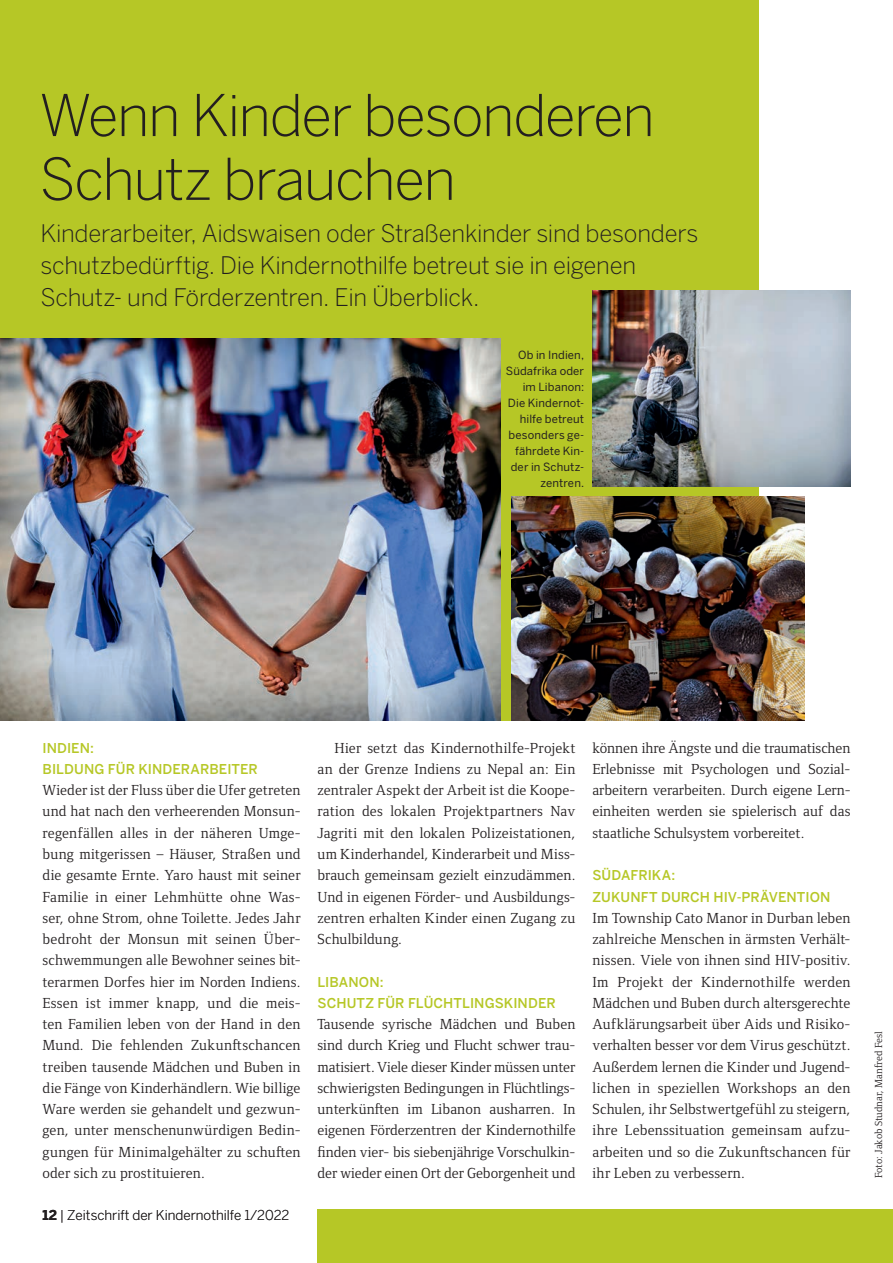
<style>
.page{position:relative;width:893px;height:1263px;background:#fff}
.page>*{position:absolute;margin:0;border:0;box-sizing:border-box;transform-origin:0 0}
.t1{font:300 57px/63.8px "Benton Sans";letter-spacing:-.03em;color:#231f20}
.t2{font:300 24px/32px "Benton Sans";letter-spacing:-.01em;color:#231f20}
.t3{font:15px/21.3px "Foundry Form Serif";letter-spacing:.005em;color:#231f20;text-align:justify}
.t4{font:500 13.5px/21.3px "Benton Sans";letter-spacing:.005em;color:#b6c726}
.t5{font:300 13.5px "Benton Sans";color:#231f20}
.t6{font:11.25px/15.9px "Benton Sans";letter-spacing:.01em;color:#231f20;text-align:right}
.t7{font:10.5px "Foundry Form Serif";color:#231f20}
.s1{font-weight:700}
</style>
<div class="page">
<div style="left:0;top:0;width:759px;height:721px;background:#b6c726"></div>
<div style="left:317px;top:1210px;width:576px;height:53px;background:#b6c726"></div>
<img style="left:0;top:338px;width:501px;height:383px">
<img style="left:511px;top:496px;width:294px;height:225px">
<img style="left:592px;top:290px;width:258px;height:196px">
<h1 class="t1" style="left:39px;top:83px;width:617px">Wenn Kinder besonderen<br>Schutz brauchen</h1>
<h2 class="t2" style="left:40px;top:217px;width:659px">Kinderarbeiter, Aidswaisen oder Straßenkinder sind besonders schutzbedürftig. Die Kindernothilfe betreut sie in eigenen<br>Schutz- und Förderzentren. Ein Überblick.</h2>
<p class="t6" style="left:506px;top:347px;width:80px">Ob in Indien,<br>Südafrika oder im Libanon:<br>Die Kindernot&shy;hilfe betreut besonders ge&shy;fährdete Kin&shy;der in Schutz&shy;zentren.</p>
<p class="t4" style="left:43px;top:737px;width:217px">INDIEN:<br>BILDUNG FÜR KINDERARBEITER</p>
<p class="t3" style="left:43px;top:779px;width:259px">Wieder ist der Fluss über die Ufer getreten und hat nach den verheerenden Monsun&shy;regenfällen alles in der näheren Umge&shy;bung mitgerissen – Häuser, Straßen und die gesamte Ernte. Yaro haust mit seiner Familie in einer Lehmhütte ohne Was&shy;ser, ohne Strom, ohne Toilette. Jedes Jahr bedroht der Monsun mit seinen Über&shy;schwemmungen alle Bewohner seines bit&shy;terarmen Dorfes hier im Norden Indiens.<br>Essen ist immer knapp, und die meis&shy;ten Familien leben von der Hand in den Mund. Die fehlenden Zukunftschancen treiben tausende Mädchen und Buben in die Fänge von Kinderhändlern. Wie billige Ware werden sie gehandelt und gezwun&shy;gen, unter menschenunwürdigen Bedin&shy;gungen für Minimalgehälter zu schuften oder sich zu prostituieren.</p>
<p class="t5" style="left:43px;top:1207px;width:248px"><span class="s1">12</span> | Zeitschrift der Kindernothilfe 1/2022</p>
<p class="t3" style="left:317px;top:736px;width:259px;text-indent:17px">Hier setzt das Kindernothilfe-Projekt an der Grenze Indiens zu Nepal an: Ein zentraler Aspekt der Arbeit ist die Koope&shy;ration des lokalen Projektpartners Nav Jagriti mit den lokalen Polizeistationen, um Kinderhandel, Kinderarbeit und Miss&shy;brauch gemeinsam gezielt einzudämmen.<br>Und in eigenen Förder- und Ausbildungs&shy;zentren erhalten Kinder einen Zugang zu Schulbildung.</p>
<p class="t4" style="left:317px;top:971px;width:240px">LIBANON:<br>SCHUTZ FÜR FLÜCHTLINGSKINDER</p>
<p class="t3" style="left:317px;top:1012px;width:260px">Tausende syrische Mädchen und Buben sind durch Krieg und Flucht schwer trau&shy;matisiert. Viele dieser Kinder müssen unter schwierigsten Bedingungen in Flüchtlings&shy;unterkünften im Libanon ausharren. In eigenen Förderzentren der Kindernothilfe finden vier- bis siebenjährige Vorschulkin&shy;der wieder einen Ort der Geborgenheit und</p>
<p class="t3" style="left:592px;top:736px;width:260px">können ihre Ängste und die traumatischen Erlebnisse mit Psychologen und Sozial&shy;arbeitern verarbeiten. Durch eigene Lern&shy;einheiten werden sie spielerisch auf das staatliche Schulsystem vorbereitet.</p>
<p class="t4" style="left:592px;top:864px;width:240px">SÜDAFRIKA:<br>ZUKUNFT DURCH HIV-PRÄVENTION</p>
<p class="t3" style="left:592px;top:906px;width:259px">Im Township Cato Manor in Durban leben zahlreiche Menschen in ärmsten Verhält&shy;nissen. Viele von ihnen sind HIV-positiv.<br>Im Projekt der Kindernothilfe werden Mädchen und Buben durch altersgerechte Aufklärungsarbeit über Aids und Risiko&shy;verhalten besser vor dem Virus geschützt.<br>Außerdem lernen die Kinder und Jugend&shy;lichen in speziellen Workshops an den Schulen, ihr Selbstwertgefühl zu steigern, ihre Lebenssituation gemeinsam aufzu&shy;arbeiten und so die Zukunftschancen für ihr Leben zu verbessern.</p>
<p class="t7" style="left:872px;top:1178px;width:148px;rotate:-90deg">Foto: Jakob Studnar, Manfred Fesl</p>
</div>
